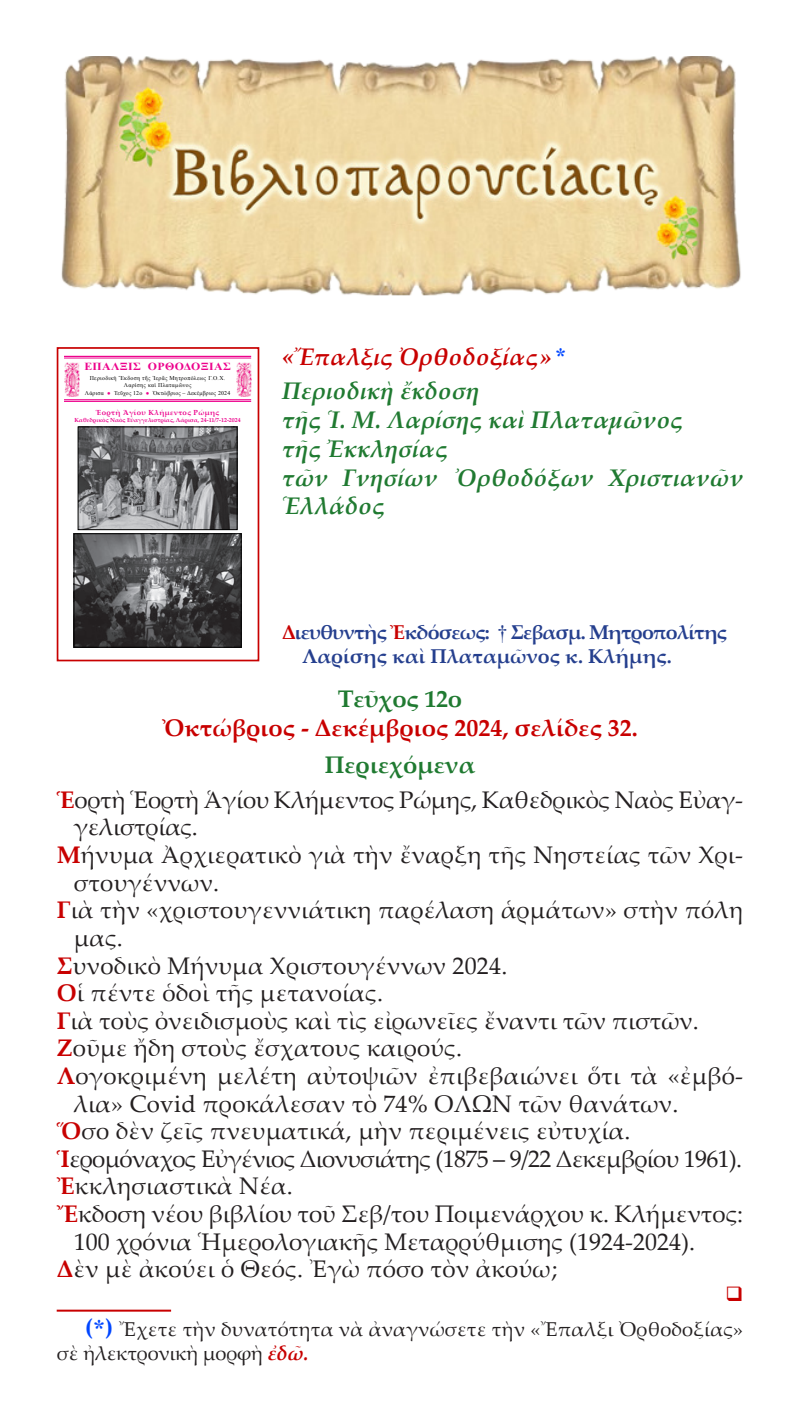
<style>
.page{position:relative;width:800px;height:1418px;background:#fff}
.page>*{position:absolute;margin:0;border:0;box-sizing:border-box;transform-origin:0 0}
.t1{font:24px/27.6px "Palatino Linotype";letter-spacing:.01em;color:#231f20}
.t2{font:italic 700 24px/28.8px "Palatino Linotype";letter-spacing:.01em;color:#207a31}
.t3{font:24px/27.6px "Palatino Linotype";letter-spacing:-.01em;color:#231f20}
.t4{font:24px "Palatino Linotype";letter-spacing:-.03em;color:#231f20}
.t5{font:700 24px "Palatino Linotype";color:#c80000}
.t6{font:italic 700 24px "Palatino Linotype";letter-spacing:.01em;color:#c80000}
.t7{font:700 24px "Palatino Linotype";color:#207a31}
.t8{font:20px/24px "Palatino Linotype";letter-spacing:.01em;color:#231f20}
.t9{font:700 20px "Palatino Linotype";letter-spacing:-.04em;color:#253f8e}
.t10{font:700 20px "Palatino Linotype";color:#253f8e}
.t11{font:700 10.8px "Times New Roman";letter-spacing:.03em;color:#ed028c;scale:1.1 1}
.t12{font:700 7.4px "Palatino Linotype";letter-spacing:.05em;color:#ed028c}
.t13{font:5.8px/7px "Times New Roman";letter-spacing:.05em;color:#000;text-align:center}
.t14{font:700 5.8px "Palatino Linotype";color:#ed028c}
.t15{font:5.8px "Times New Roman";letter-spacing:.03em;color:#000}
.s1{color:#ed028c}
.s2{font-family:"CTOS New Times Bold Italic Test 1";font-weight:400;font-style:normal;font-size:22px;color:#0046ff}
.s3{color:#c80000}
.s4{font-family:"CTOS New Times Roman Test 1";font-weight:400}
.s5{font-weight:700;color:#c80000}
.s6{font-weight:700;font-size:24px;color:#0046ff}
.s7{font-family:"CTOS New Times Bold Test 1";font-size:24px;color:#0046ff}
.s8{font-weight:700;font-style:italic;color:#c80000}
</style>
<div class="page">
<img style="left:61px;top:57px;width:680px;height:239px">
<hr style="left:64px;top:356px;width:187px;height:1px;background:#ed028c">
<hr style="left:64px;top:358px;width:187px;height:1px;background:#ed028c">
<hr style="left:64px;top:401px;width:187px;height:1px;background:#ed028c">
<hr style="left:64px;top:399px;width:187px;height:1px;background:#ed028c">
<img style="left:64px;top:363px;width:15px;height:34px">
<img style="left:236px;top:363px;width:16px;height:34px">
<img style="left:76px;top:535px;width:163px;height:110px">
<div style="left:74px;top:533px;width:167px;height:114px;border:1px solid #000"></div>
<img style="left:80px;top:429px;width:155px;height:99px">
<div style="left:78px;top:427px;width:159px;height:103px;border:1px solid #000"></div>
<div style="left:57px;top:347px;width:202px;height:314px;border:2px solid #c80000"></div>
<hr style="left:57px;top:1309px;width:114px;height:2px;background:#c80000">
<p class="t11" style="left:84px;top:359px;width:135px">ΕΠΑΛΞΙΣ ΟΡΘΟΔΟΞΙΑΣ</p>
<p class="t13" style="left:90px;top:374px;width:137px">Περιοδικὴ Ἔκδοση τῆς Ἱερᾶς Μητροπόλεως Γ.Ο.Χ.<br>Λαρίσης καὶ Πλαταμῶνος</p>
<p class="t15" style="left:85px;top:389px;width:147px">Λάρισα <span class="s1">●</span> Τεῦχος 12ο <span class="s1">●</span> Ὀκτώβριος – Δεκέμβριος 2024</p>
<p class="t12" style="left:96px;top:407px;width:125px">Ἑορτὴ Ἁγίου Κλήμεντος Ρώμης</p>
<p class="t14" style="left:74px;top:416px;width:168px">Καθεδρικὸς Ναὸς Εὐαγγελιστρίας, Λάρισα, 24-11/7-12-2024</p>
<p class="t6" style="left:282px;top:339px;width:285px">«Ἔπαλξις Ὀρθοδοξίας»<span class="s2">*</span></p>
<p class="t2" style="left:282px;top:375px;width:199px">Περιοδικὴ ἔκδοση</p>
<p class="t2" style="left:282px;top:404px;width:402px">τῆς Ἱ. Μ. Λαρίσης καὶ Πλαταμῶνος</p>
<p class="t2" style="left:282px;top:433px;width:167px">τῆς Ἐκκλησίας</p>
<p class="t2" style="left:282px;top:462px;width:463px">τῶν Γνησίων ᾿Ορθοδόξων Χριστιανῶν<br>Ἑλλάδος</p>
<p class="t9" style="left:282px;top:617px;width:447px"><span class="s3">Δ</span>ιευθυντὴς <span class="s3">Ἐ</span>κδόσεως: <span class="s4">†</span> Σεβασμ. Μητροπολίτης</p>
<p class="t10" style="left:302px;top:641px;width:371px">Λαρίσης καὶ Πλαταμῶνος κ. Κλήμης.</p>
<p class="t7" style="left:338px;top:682px;width:126px">Τεῦχος 12ο</p>
<p class="t5" style="left:162px;top:711px;width:477px">Ὀκτώβριος - Δεκέμβριος 2024, σελίδες 32.</p>
<p class="t7" style="left:325px;top:747px;width:152px">Περιεχόμενα</p>
<p class="t3" style="left:74px;top:785px;width:671px;text-indent:-17px"><span class="s5">Ἑ</span>ορτὴ Ἑορτὴ Ἁγίου Κλήμεντος Ρώμης, Καθεδρικὸς Ναὸς Εὐαγ&shy;γελιστρίας.</p>
<p class="t1" style="left:74px;top:840px;width:671px;text-indent:-17px"><span class="s5">Μ</span>ήνυμα Ἀρχιερατικὸ γιὰ τὴν ἔναρξη τῆς Νηστείας τῶν Χρι&shy;στουγέννων.</p>
<p class="t1" style="left:74px;top:895px;width:671px;text-indent:-17px"><span class="s5">Γ</span>ιὰ τὴν «χριστουγεννιάτικη παρέλαση ἁρμάτων» στὴν πόλη μας.</p>
<p class="t1" style="left:57px;top:950px;width:452px"><span class="s5">Σ</span>υνοδικὸ Μήνυμα Χριστουγέννων 2024.</p>
<p class="t1" style="left:57px;top:978px;width:328px"><span class="s5">Ο</span>ἱ πέντε ὁδοὶ τῆς μετανοίας.</p>
<p class="t1" style="left:57px;top:1005px;width:644px"><span class="s5">Γ</span>ιὰ τοὺς ὀνειδισμοὺς καὶ τὶς εἰρωνεῖες ἔναντι τῶν πιστῶν.</p>
<p class="t1" style="left:57px;top:1033px;width:407px"><span class="s5">Ζ</span>οῦμε ἤδη στοὺς ἔσχατους καιρούς.</p>
<p class="t1" style="left:74px;top:1061px;width:671px;text-indent:-17px"><span class="s5">Λ</span>ογοκριμένη μελέτη αὐτοψιῶν ἐπιβεβαιώνει ὅτι τὰ «ἐμβό&shy;λια» Covid προκάλεσαν τὸ 74% ΟΛΩΝ τῶν θανάτων.</p>
<p class="t1" style="left:57px;top:1116px;width:575px"><span class="s5">Ὅ</span>σο δὲν ζεῖς πνευματικά, μὴν περιμένεις εὐτυχία.</p>
<p class="t4" style="left:57px;top:1141px;width:687px"><span class="s5">Ἱ</span>ερομόναχος Εὐγένιος Διονυσιάτης (1875 – 9/22 Δεκεμβρίου 1961).</p>
<p class="t1" style="left:57px;top:1171px;width:238px"><span class="s5">Ἐ</span>κκλησιαστικὰ Νέα.</p>
<p class="t1" style="left:74px;top:1199px;width:671px;text-indent:-17px"><span class="s5">Ἔ</span>κδοση νέου βιβλίου τοῦ Σεβ/του Ποιμενάρχου κ. Κλήμεντος:<br>100 χρόνια Ἡμερολογιακῆς Μεταρρύθμισης (1924-2024).</p>
<p class="t1" style="left:57px;top:1254px;width:502px"><span class="s5">Δ</span>ὲν μὲ ἀκούει ὁ Θεός. Ἐγὼ πόσο τὸν ἀκούω;</p>
<p class="t8" style="left:57px;top:1316px;width:688px;text-indent:28px"><span class="s6">(</span><span class="s7">*</span><span class="s6">)</span> Ἔχετε τὴν δυνατότητα νὰ ἀναγνώσετε τὴν «Ἔπαλξι Ὀρθοδοξίας» σὲ ἠλεκτρονικὴ μορφὴ <span class="s8">ἐδῶ.</span></p>
</div>
